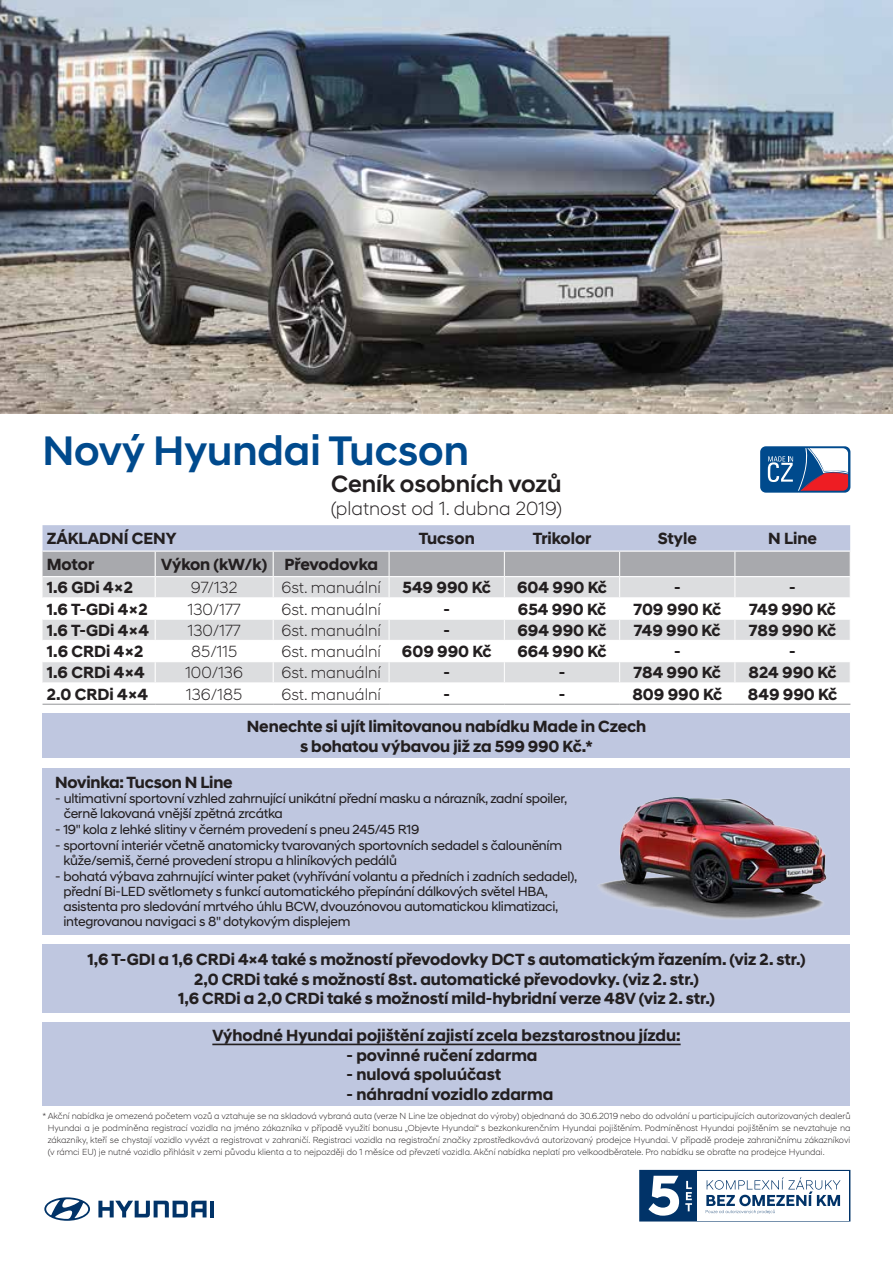
<style>
.page{position:relative;width:893px;height:1263px;background:#fff}
.page>*{position:absolute;margin:0;border:0;box-sizing:border-box;transform-origin:0 0}
.t1{font:500 42px "Hyundai Sans Head";color:#004a8d}
.t2{font:500 24px "Hyundai Sans Head";color:#231f20}
.t3{font:300 19.5px "Hyundai Sans Head";color:#231f20}
.t4{font:700 16.5px/19.5px "Hyundai Sans Head";letter-spacing:-.005em;color:#231f20;text-align:center}
.t5{font:300 16.5px "Hyundai Sans Head";color:#231f20}
.t6{font:13.5px/15px "Hyundai Sans Head";letter-spacing:-.02em;color:#231f20}
.t7{font:300 9px/12px "Hyundai Sans Head";color:#231f20;text-align:justify}
</style>
<div class="page">
<div style="left:760px;top:446px;width:90px;height:47px;background:#004a8d;border-radius:6px"></div>
<svg style="left:768px;top:448px;width:80px;height:43px"></svg>
<svg style="left:43px;top:525px;width:808px;height:179px"></svg>
<hr style="left:43px;top:550px;width:112px;height:2px;background:#fff">
<hr style="left:155px;top:550px;width:118px;height:2px;background:#fff">
<hr style="left:273px;top:550px;width:116px;height:2px;background:#fff">
<hr style="left:389px;top:550px;width:115px;height:2px;background:#fff">
<hr style="left:504px;top:550px;width:116px;height:2px;background:#fff">
<hr style="left:620px;top:550px;width:115px;height:2px;background:#fff">
<hr style="left:735px;top:550px;width:115px;height:2px;background:#fff">
<hr style="left:43px;top:704px;width:112px;height:1px;background:#939598">
<hr style="left:155px;top:704px;width:118px;height:1px;background:#939598">
<hr style="left:273px;top:704px;width:116px;height:1px;background:#939598">
<hr style="left:389px;top:704px;width:115px;height:1px;background:#939598">
<hr style="left:504px;top:704px;width:116px;height:1px;background:#939598">
<hr style="left:620px;top:704px;width:115px;height:1px;background:#939598">
<hr style="left:735px;top:704px;width:115px;height:1px;background:#939598">
<div style="left:43px;top:1023px;width:807px;height:83px;background:#bfc7e0"></div>
<hr style="left:212px;top:1043px;width:469px;height:2px;background:#231f20">
<div style="left:43px;top:944px;width:807px;height:68px;background:#bfc7e0"></div>
<img style="left:0;top:0;width:893px;height:413px">
<svg style="left:98px;top:1201px;width:109px;height:16px"></svg>
<hr style="left:210px;top:1201px;width:4px;height:16px;background:#013368">
<svg style="left:44px;top:1197px;width:46px;height:24px"></svg>
<svg style="left:639px;top:1170px;width:211px;height:51px"></svg>
<div style="left:43px;top:768px;width:807px;height:166px;background:#bfc7e0"></div>
<img style="left:599px;top:797px;width:228px;height:122px">
<div style="left:43px;top:713px;width:807px;height:45px;background:#bfc7e0"></div>
<h1 class="t1" style="left:43px;top:426px;width:428px">Nový Hyundai Tucson</h1>
<h2 class="t2" style="left:331px;top:470px;width:232px">Ceník osobních vozů</h2>
<h3 class="t3" style="left:331px;top:497px;width:233px">(platnost od 1. dubna 2019)</h3>
<h3 class="t4" style="left:47px;top:529px;width:131px">ZÁKLADNÍ CENY</h3>
<h3 class="t4" style="left:419px;top:529px;width:58px">Tucson</h3>
<h3 class="t4" style="left:533px;top:529px;width:60px">Trikolor</h3>
<h3 class="t4" style="left:658px;top:529px;width:41px">Style</h3>
<h3 class="t4" style="left:768px;top:529px;width:50px">N Line</h3>
<h3 class="t4" style="left:47px;top:555px;width:49px">Motor</h3>
<h3 class="t4" style="left:161px;top:555px;width:218px">Výkon (kW/k) Převodovka</h3>
<h3 class="t4" style="left:47px;top:578px;width:88px">1.6 GDi 4×2</h3>
<h3 class="t5" style="left:191px;top:578px;width:48px">97/132</h3>
<h3 class="t5" style="left:281px;top:578px;width:101px">6st. manuální</h3>
<h3 class="t4" style="left:403px;top:578px;width:90px">549 990 Kč</h3>
<h3 class="t4" style="left:517px;top:578px;width:91px">604 990 Kč</h3>
<h3 class="t4" style="left:674px;top:578px;width:8px">-</h3>
<h3 class="t4" style="left:789px;top:578px;width:8px">-</h3>
<h3 class="t4" style="left:47px;top:599px;width:102px">1.6 T-GDi 4×2</h3>
<h3 class="t5" style="left:188px;top:599px;width:54px">130/177</h3>
<h3 class="t5" style="left:281px;top:599px;width:101px">6st. manuální</h3>
<h3 class="t4" style="left:443px;top:599px;width:8px">-</h3>
<h3 class="t4" style="left:518px;top:599px;width:90px">654 990 Kč</h3>
<h3 class="t4" style="left:633px;top:599px;width:89px">709 990 Kč</h3>
<h3 class="t4" style="left:749px;top:599px;width:88px">749 990 Kč</h3>
<h3 class="t4" style="left:47px;top:621px;width:104px">1.6 T-GDi 4×4</h3>
<h3 class="t5" style="left:188px;top:620px;width:54px">130/177</h3>
<h3 class="t5" style="left:281px;top:620px;width:101px">6st. manuální</h3>
<h3 class="t4" style="left:443px;top:621px;width:8px">-</h3>
<h3 class="t4" style="left:517px;top:621px;width:91px">694 990 Kč</h3>
<h3 class="t4" style="left:634px;top:621px;width:88px">749 990 Kč</h3>
<h3 class="t4" style="left:749px;top:621px;width:89px">789 990 Kč</h3>
<h3 class="t4" style="left:47px;top:642px;width:98px">1.6 CRDi 4×2</h3>
<h3 class="t5" style="left:191px;top:642px;width:47px">85/115</h3>
<h3 class="t5" style="left:281px;top:642px;width:101px">6st. manuální</h3>
<h3 class="t4" style="left:402px;top:642px;width:91px">609 990 Kč</h3>
<h3 class="t4" style="left:517px;top:642px;width:91px">664 990 Kč</h3>
<h3 class="t4" style="left:674px;top:642px;width:8px">-</h3>
<h3 class="t4" style="left:789px;top:642px;width:8px">-</h3>
<h3 class="t4" style="left:47px;top:663px;width:100px">1.6 CRDi 4×4</h3>
<h3 class="t5" style="left:185px;top:663px;width:59px">100/136</h3>
<h3 class="t5" style="left:281px;top:663px;width:101px">6st. manuální</h3>
<h3 class="t4" style="left:443px;top:663px;width:8px">-</h3>
<h3 class="t4" style="left:559px;top:663px;width:8px">-</h3>
<h3 class="t4" style="left:634px;top:663px;width:89px">784 990 Kč</h3>
<h3 class="t4" style="left:748px;top:663px;width:90px">824 990 Kč</h3>
<h3 class="t4" style="left:47px;top:684px;width:103px">2.0 CRDi 4×4</h3>
<h3 class="t5" style="left:186px;top:684px;width:57px">136/185</h3>
<h3 class="t5" style="left:281px;top:684px;width:101px">6st. manuální</h3>
<h3 class="t4" style="left:443px;top:684px;width:8px">-</h3>
<h3 class="t4" style="left:559px;top:684px;width:8px">-</h3>
<h3 class="t4" style="left:632px;top:684px;width:91px">809 990 Kč</h3>
<h3 class="t4" style="left:748px;top:684px;width:91px">849 990 Kč</h3>
<h3 class="t4" style="left:247px;top:717px;width:401px">Nenechte si ujít limitovanou nabídku Made in Czech s bohatou výbavou již za 599 990 Kč.*</h3>
<h3 class="t4" style="left:55px;top:773px;width:179px">Novinka: Tucson N Line</h3>
<h3 class="t6" style="left:64px;top:791px;width:505px;text-indent:-8px">- ultimativní sportovní vzhled zahrnující unikátní přední masku a nárazník, zadní spoiler, černě lakovaná vnější zpětná zrcátka</h3>
<h3 class="t6" style="left:55px;top:822px;width:366px">- 19" kola z lehké slitiny v černém provedení s pneu 245/45 R19</h3>
<h3 class="t6" style="left:63px;top:838px;width:500px;text-indent:-8px">- sportovní interiér včetně anatomicky tvarovaných sportovních sedadel s čalouněním kůže/semiš, černé provedení stropu a hliníkových pedálů</h3>
<p class="t6" style="left:63px;top:869px;width:515px;text-indent:-8px">- bohatá výbava zahrnující winter paket (vyhřívání volantu a předních i zadních sedadel), přední Bi-LED světlomety s funkcí automatického přepínání dálkových světel HBA, asistenta pro sledování mrtvého úhlu BCW, dvouzónovou automatickou klimatizaci, integrovanou navigaci s 8" dotykovým displejem</p>
<h3 class="t4" style="left:87px;top:950px;width:720px">1,6 T-GDI a 1,6 CRDi 4×4 také s možností převodovky DCT s automatickým řazením. (viz 2. str.)<br>2,0 CRDi také s možností 8st. automatické převodovky. (viz 2. str.)<br>1,6 CRDi a 2,0 CRDi také s možností mild-hybridní verze 48V (viz 2. str.)</h3>
<h3 class="t4" style="left:212px;top:1026px;width:470px">Výhodné Hyundai pojištění zajistí zcela bezstarostnou jízdu:</h3>
<h3 class="t4" style="left:347px;top:1045px;width:192px">- povinné ručení zdarma</h3>
<h3 class="t4" style="left:347px;top:1065px;width:156px">- nulová spoluúčast</h3>
<h3 class="t4" style="left:347px;top:1084px;width:208px">- náhradní vozidlo zdarma</h3>
<p class="t7" style="left:48px;top:1110px;width:804px;text-indent:-5px">* Akční nabídka je omezená početem vozů a vztahuje se na skladová vybraná auta (verze N Line lze objednat do výroby) objednaná do 30.6.2019 nebo do odvolání u participujících autorizovaných dealerů Hyundai a je podmíněna registrací vozidla na jméno zákazníka v případě využití bonusu „Objevte Hyundai“ s bezkonkurenčním Hyundai pojištěním. Podmíněnost Hyundai pojištěním se nevztahuje na zákazníky, kteří se chystají vozidlo vyvézt a registrovat v zahraničí. Registraci vozidla na registrační značky zprostředkovává autorizovaný prodejce Hyundai. V případě prodeje zahraničnímu zákazníkovi (v rámci EU) je nutné vozidlo přihlásit v zemi původu klienta a to nejpozději do 1 měsíce od převzetí vozidla. Akční nabídka neplatí pro velkoodběratele. Pro nabídku se obraťte na prodejce Hyundai.</p>
</div>
